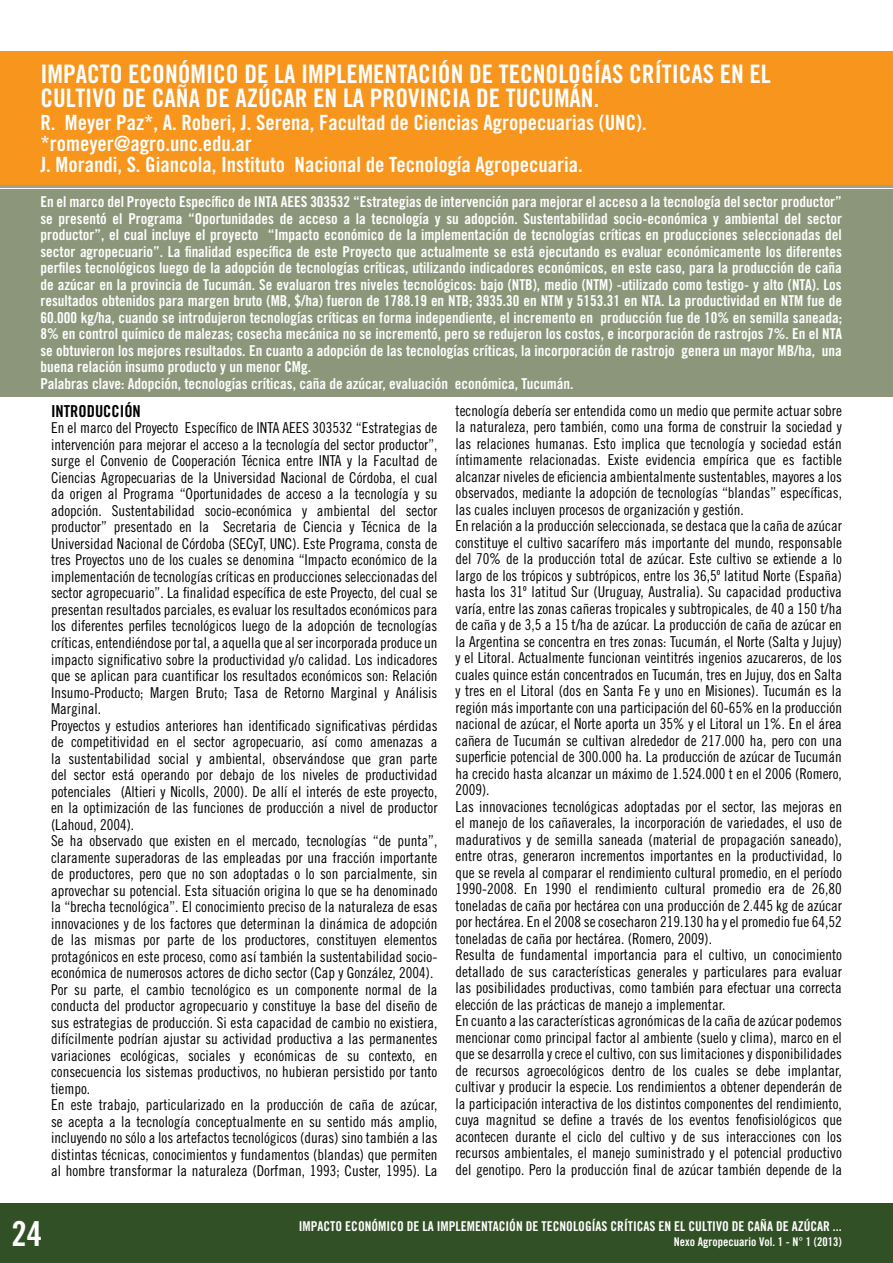
<style>
.page{position:relative;width:893px;height:1263px;background:#fff}
.page>*{position:absolute;margin:0;border:0;box-sizing:border-box;transform-origin:0 0}
.t1{font:34.5px "Trade Gothic LT Std Bd Cn 20";color:#fff}
.t2{font:25.5px/24px "Trade Gothic LT Std Bd Cn 20";color:#fff}
.t3{font:21px/21px "Trade Gothic LT Std Bd Cn 20";color:#fff}
.t4{font:16.5px "Trade Gothic LT Std Bd Cn 20";color:#000}
.t5{font:15px/16.5px "Trade Gothic LT Std Cn 18";color:#000}
.t6{font:15px/16.5px "Trade Gothic LT Std Bd Cn 20";color:#fff}
.t7{font:13.5px "Trade Gothic LT Std Bd Cn 20";color:#fff}
.t8{font:12px "Trade Gothic LT Std Bd Cn 20";color:#fff}
</style>
<div class="page">
<div style="left:0;top:1203px;width:893px;height:60px;background:#325025"></div>
<div style="left:0;top:51px;width:893px;height:135px;background:#f8951d"></div>
<div style="left:0;top:189px;width:893px;height:207px;background:#8c967a"></div>
<hr style="left:0;top:185px;width:893px;height:3px;background:#9aa28a">
<h2 class="t2" style="left:40px;top:62px;width:732px">IMPACTO ECONÓMICO DE LA IMPLEMENTACIÓN DE TECNOLOGÍAS CRÍTICAS EN EL<br>CULTIVO DE CAÑA DE AZÚCAR EN LA PROVINCIA DE TUCUMÁN.</h2>
<h3 class="t3" style="left:40px;top:112px;width:608px">R. Meyer Paz*, A. Roberi, J. Serena, Facultad de Ciencias Agropecuarias (UNC). *romeyer@agro.unc.edu.ar<br>J. Morandi, S. Giancola, Instituto Nacional de Tecnología Agropecuaria.</h3>
<p class="t6" style="left:40px;top:193px;width:803px">En el marco del Proyecto Específico de INTA AEES 303532 “Estrategias de intervención para mejorar el acceso a la tecnología del sector productor” se presentó el Programa “Oportunidades de acceso a la tecnología y su adopción. Sustentabilidad socio-económica y ambiental del sector productor”, el cual incluye el proyecto “Impacto económico de la implementación de tecnologías críticas en producciones seleccionadas del sector agropecuario”. La finalidad específica de este Proyecto que actualmente se está ejecutando es evaluar económicamente los diferentes perfiles tecnológicos luego de la adopción de tecnologías críticas, utilizando indicadores económicos, en este caso, para la producción de caña de azúcar en la provincia de Tucumán. Se evaluaron tres niveles tecnológicos: bajo (NTB), medio (NTM) -utilizado como testigo- y alto (NTA). Los resultados obtenidos para margen bruto (MB, $/ha) fueron de 1788.19 en NTB; 3935.30 en NTM y 5153.31 en NTA. La productividad en NTM fue de 60.000 kg/ha, cuando se introdujeron tecnologías críticas en forma independiente, el incremento en producción fue de 10% en semilla saneada; 8% en control químico de malezas; cosecha mecánica no se incrementó, pero se redujeron los costos, e incorporación de rastrojos 7%. En el NTA se obtuvieron los mejores resultados. En cuanto a adopción de las tecnologías críticas, la incorporación de rastrojo genera un mayor MB/ha, una buena relación insumo producto y un menor CMg.<br>Palabras clave: Adopción, tecnologías críticas, caña de azúcar, evaluación económica, Tucumán.</p>
<p class="t4" style="left:51px;top:401px;width:91px">INTRODUCCIÓN</p>
<p class="t5" style="left:51px;top:420px;width:388px">En el marco del Proyecto Específico de INTA AEES 303532 “Estrategias de intervención para mejorar el acceso a la tecnología del sector productor”, surge el Convenio de Cooperación Técnica entre INTA y la Facultad de Ciencias Agropecuarias de la Universidad Nacional de Córdoba, el cual da origen al Programa “Oportunidades de acceso a la tecnología y su adopción. Sustentabilidad socio-económica y ambiental del sector productor” presentado en la Secretaria de Ciencia y Técnica de la Universidad Nacional de Córdoba (SECyT, UNC). Este Programa, consta de tres Proyectos uno de los cuales se denomina “Impacto económico de la implementación de tecnologías críticas en producciones seleccionadas del sector agropecuario”. La finalidad específica de este Proyecto, del cual se presentan resultados parciales, es evaluar los resultados económicos para los diferentes perfiles tecnológicos luego de la adopción de tecnologías críticas, entendiéndose por tal, a aquella que al ser incorporada produce un impacto significativo sobre la productividad y/o calidad. Los indicadores que se aplican para cuantificar los resultados económicos son: Relación Insumo-Producto; Margen Bruto; Tasa de Retorno Marginal y Análisis Marginal.<br>Proyectos y estudios anteriores han identificado significativas pérdidas de competitividad en el sector agropecuario, así como amenazas a la sustentabilidad social y ambiental, observándose que gran parte del sector está operando por debajo de los niveles de productividad potenciales (Altieri y Nicolls, 2000). De allí el interés de este proyecto, en la optimización de las funciones de producción a nivel de productor (Lahoud, 2004).<br>Se ha observado que existen en el mercado, tecnologías “de punta”, claramente superadoras de las empleadas por una fracción importante de productores, pero que no son adoptadas o lo son parcialmente, sin aprovechar su potencial. Esta situación origina lo que se ha denominado la “brecha tecnológica”. El conocimiento preciso de la naturaleza de esas innovaciones y de los factores que determinan la dinámica de adopción de las mismas por parte de los productores, constituyen elementos protagónicos en este proceso, como así también la sustentabilidad socio&shy;económica de numerosos actores de dicho sector (Cap y González, 2004).<br>Por su parte, el cambio tecnológico es un componente normal de la conducta del productor agropecuario y constituye la base del diseño de sus estrategias de producción. Si esta capacidad de cambio no existiera, difícilmente podrían ajustar su actividad productiva a las permanentes variaciones ecológicas, sociales y económicas de su contexto, en consecuencia los sistemas productivos, no hubieran persistido por tanto tiempo.<br>En este trabajo, particularizado en la producción de caña de azúcar, se acepta a la tecnología conceptualmente en su sentido más amplio, incluyendo no sólo a los artefactos tecnológicos (duras) sino también a las distintas técnicas, conocimientos y fundamentos (blandas) que permiten al hombre transformar la naturaleza (Dorfman, 1993; Custer, 1995). La</p>
<p class="t5" style="left:455px;top:402px;width:388px">tecnología debería ser entendida como un medio que permite actuar sobre la naturaleza, pero también, como una forma de construir la sociedad y las relaciones humanas. Esto implica que tecnología y sociedad están íntimamente relacionadas. Existe evidencia empírica que es factible alcanzar niveles de eficiencia ambientalmente sustentables, mayores a los observados, mediante la adopción de tecnologías “blandas” específicas, las cuales incluyen procesos de organización y gestión.<br>En relación a la producción seleccionada, se destaca que la caña de azúcar constituye el cultivo sacarífero más importante del mundo, responsable del 70% de la producción total de azúcar. Este cultivo se extiende a lo largo de los trópicos y subtrópicos, entre los 36,5º latitud Norte (España) hasta los 31º latitud Sur (Uruguay, Australia). Su capacidad productiva varía, entre las zonas cañeras tropicales y subtropicales, de 40 a 150 t/ha de caña y de 3,5 a 15 t/ha de azúcar. La producción de caña de azúcar en la Argentina se concentra en tres zonas: Tucumán, el Norte (Salta y Jujuy) y el Litoral. Actualmente funcionan veintitrés ingenios azucareros, de los cuales quince están concentrados en Tucumán, tres en Jujuy, dos en Salta y tres en el Litoral (dos en Santa Fe y uno en Misiones). Tucumán es la región más importante con una participación del 60-65% en la producción nacional de azúcar, el Norte aporta un 35% y el Litoral un 1%. En el área cañera de Tucumán se cultivan alrededor de 217.000 ha, pero con una superficie potencial de 300.000 ha. La producción de azúcar de Tucumán ha crecido hasta alcanzar un máximo de 1.524.000 t en el 2006 (Romero, 2009).<br>Las innovaciones tecnológicas adoptadas por el sector, las mejoras en el manejo de los cañaverales, la incorporación de variedades, el uso de madurativos y de semilla saneada (material de propagación saneado), entre otras, generaron incrementos importantes en la productividad, lo que se revela al comparar el rendimiento cultural promedio, en el período 1990-2008. En 1990 el rendimiento cultural promedio era de 26,80 toneladas de caña por hectárea con una producción de 2.445 kg de azúcar por hectárea. En el 2008 se cosecharon 219.130 ha y el promedio fue 64,52 toneladas de caña por hectárea. (Romero, 2009).<br>Resulta de fundamental importancia para el cultivo, un conocimiento detallado de sus características generales y particulares para evaluar las posibilidades productivas, como también para efectuar una correcta elección de las prácticas de manejo a implementar.<br>En cuanto a las características agronómicas de la caña de azúcar podemos mencionar como principal factor al ambiente (suelo y clima), marco en el que se desarrolla y crece el cultivo, con sus limitaciones y disponibilidades de recursos agroecológicos dentro de los cuales se debe implantar, cultivar y producir la especie. Los rendimientos a obtener dependerán de la participación interactiva de los distintos componentes del rendimiento, cuya magnitud se define a través de los eventos fenofisiológicos que acontecen durante el ciclo del cultivo y de sus interacciones con los recursos ambientales, el manejo suministrado y el potencial productivo del genotipo. Pero la producción final de azúcar también depende de la</p>
<h1 class="t1" style="left:12px;top:1213px;width:32px">24</h1>
<p class="t7" style="left:299px;top:1217px;width:545px">IMPACTO ECONÓMICO DE LA IMPLEMENTACIÓN DE TECNOLOGÍAS CRÍTICAS EN EL CULTIVO DE CAÑA DE AZÚCAR ...</p>
<p class="t8" style="left:674px;top:1234px;width:170px">Nexo Agropecuario Vol. 1 - N° 1 (2013)</p>
</div>
